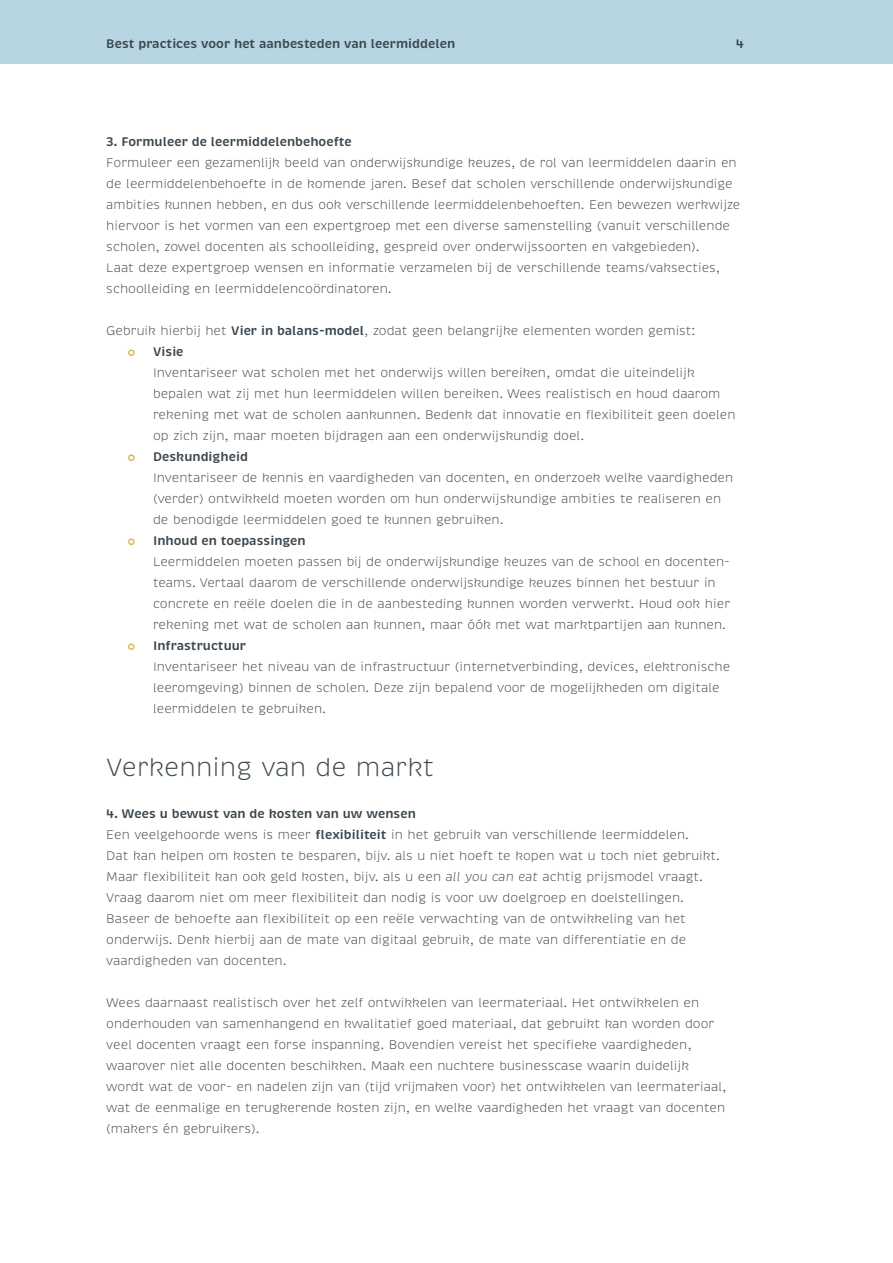
<style>
.page{position:relative;width:893px;height:1263px;background:#fff}
.page>*{position:absolute;margin:0;border:0;box-sizing:border-box;transform-origin:0 0}
.t1{font:300 25.5px "Brevia";color:#3c474f}
.t2{font:300 12.75px/21px "Brevia";color:#3c474f}
.t3{font:600 12.75px "Brevia";color:#3c474f}
.s1{font-weight:600}
.s2{font-style:italic}
</style>
<div class="page">
<div style="left:0;top:0;width:893px;height:64px;background:#b7d6e1"></div>
<p class="t3" style="left:106px;top:36px;width:350px">Best practices voor het aanbesteden van leermiddelen</p>
<p class="t3" style="left:736px;top:36px;width:10px">4</p>
<p class="t3" style="left:106px;top:134px;width:247px">3. Formuleer de leermiddelenbehoefte</p>
<p class="t2" style="left:106px;top:153px;width:636px">Formuleer een gezamenlijk beeld van onderwijskundige keuzes, de rol van leermiddelen daarin en de leermiddelenbehoefte in de komende jaren. Besef dat scholen verschillende onderwijskundige ambities kunnen hebben, en dus ook verschillende leermiddelenbehoeften. Een bewezen werkwijze hiervoor is het vormen van een expertgroep met een diverse samenstelling (vanuit verschillende scholen, zowel docenten als schoolleiding, gespreid over onderwijssoorten en vakgebieden).<br>Laat deze expertgroep wensen en informatie verzamelen bij de verschillende teams/vaksecties, schoolleiding en leermiddelencoördinatoren.</p>
<p class="t2" style="left:153px;top:321px;width:544px;text-indent:-47px">Gebruik hierbij het <span class="s1">Vier in balans-model</span>, zodat geen belangrijke elementen worden gemist:<br><span class="s1">Visie</span></p>
<p class="t2" style="left:153px;top:363px;width:584px">Inventariseer wat scholen met het onderwijs willen bereiken, omdat die uiteindelijk bepalen wat zij met hun leermiddelen willen bereiken. Wees realistisch en houd daarom rekening met wat de scholen aankunnen. Bedenk dat innovatie en flexibiliteit geen doelen op zich zijn, maar moeten bijdragen aan een onderwijskundig doel.</p>
<p class="t3" style="left:153px;top:449px;width:96px">Deskundigheid</p>
<p class="t2" style="left:153px;top:468px;width:582px">Inventariseer de kennis en vaardigheden van docenten, en onderzoek welke vaardigheden (verder) ontwikkeld moeten worden om hun onderwijskundige ambities te realiseren en de benodigde leermiddelen goed te kunnen gebruiken.</p>
<p class="t3" style="left:153px;top:533px;width:154px">Inhoud en toepassingen</p>
<p class="t2" style="left:153px;top:552px;width:579px">Leermiddelen moeten passen bij de onderwijskundige keuzes van de school en docenten&shy;teams. Vertaal daarom de verschillende onderwijskundige keuzes binnen het bestuur in concrete en reële doelen die in de aanbesteding kunnen worden verwerkt. Houd ook hier rekening met wat de scholen aan kunnen, maar óók met wat marktpartijen aan kunnen.</p>
<p class="t3" style="left:153px;top:638px;width:94px">Infrastructuur</p>
<p class="t2" style="left:153px;top:657px;width:579px">Inventariseer het niveau van de infrastructuur (internetverbinding, devices, elektronische leeromgeving) binnen de scholen. Deze zijn bepalend voor de mogelijkheden om digitale leermiddelen te gebruiken.</p>
<h1 class="t1" style="left:106px;top:752px;width:329px">Verkenning van de markt</h1>
<p class="t2" style="left:106px;top:804px;width:615px"><span class="s1">4. Wees u bewust van de kosten van uw wensen<br></span>Een veelgehoorde wens is meer <span class="s1">flexibiliteit</span> in het gebruik van verschillende leermiddelen.<br>Dat kan helpen om kosten te besparen, bijv. als u niet hoeft te kopen wat u toch niet gebruikt.<br>Maar flexibiliteit kan ook geld kosten, bijv. als u een <span class="s2">all you can eat</span> achtig prijsmodel vraagt.<br>Vraag daarom niet om meer flexibiliteit dan nodig is voor uw doelgroep en doelstellingen.<br>Baseer de behoefte aan flexibiliteit op een reële verwachting van de ontwikkeling van het onderwijs. Denk hierbij aan de mate van digitaal gebruik, de mate van differentiatie en de vaardigheden van docenten.</p>
<p class="t2" style="left:106px;top:993px;width:622px">Wees daarnaast realistisch over het zelf ontwikkelen van leermateriaal. Het ontwikkelen en onderhouden van samenhangend en kwalitatief goed materiaal, dat gebruikt kan worden door veel docenten vraagt een forse inspanning. Bovendien vereist het specifieke vaardigheden, waarover niet alle docenten beschikken. Maak een nuchtere businesscase waarin duidelijk wordt wat de voor- en nadelen zijn van (tijd vrijmaken voor) het ontwikkelen van leermateriaal, wat de eenmalige en terugkerende kosten zijn, en welke vaardigheden het vraagt van docenten (makers én gebruikers).</p>
</div>
